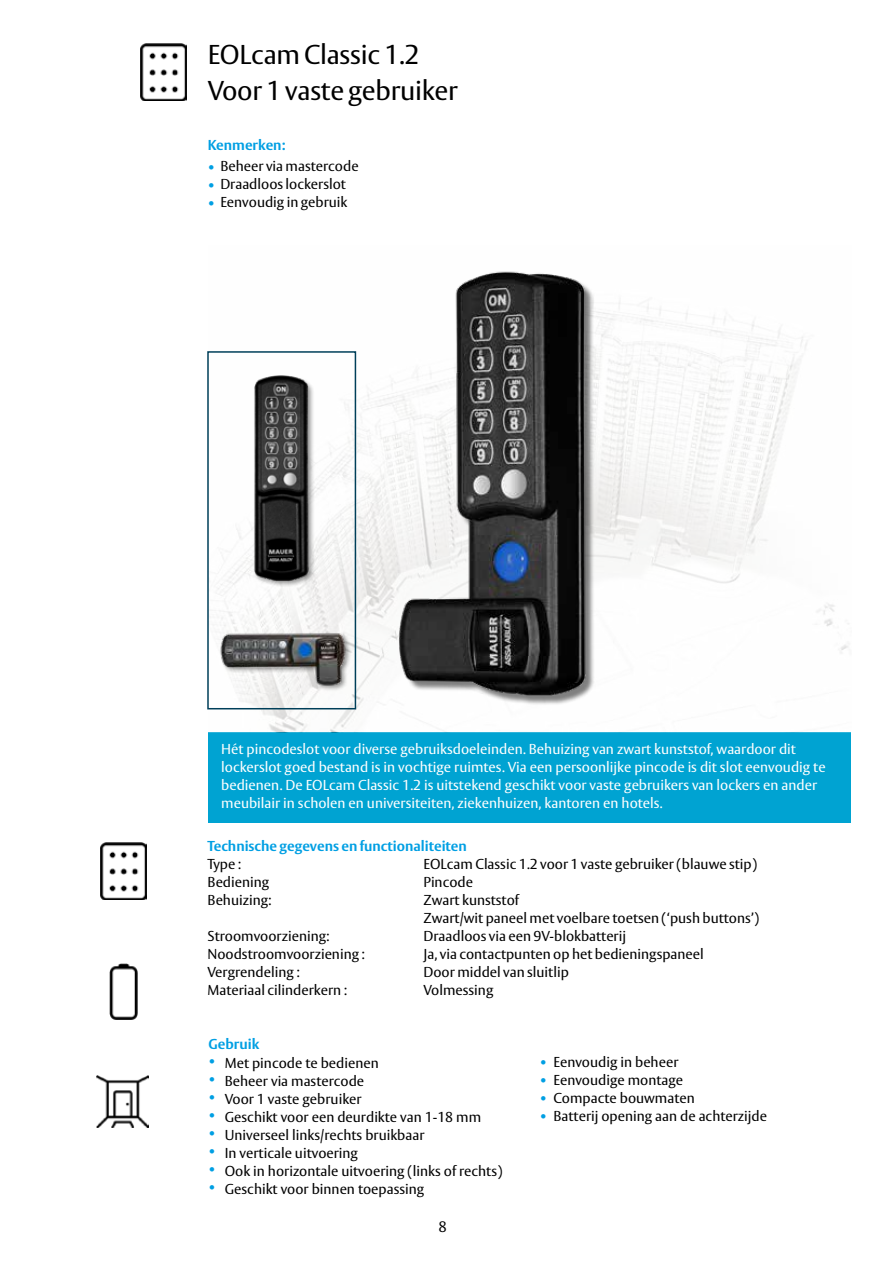
<style>
.page{position:relative;width:893px;height:1263px;background:#fff}
.page>*{position:absolute;margin:0;border:0;box-sizing:border-box;transform-origin:0 0}
.t1{font:27px/36px "ASSA Vesta";letter-spacing:-.01em;color:#000}
.t2{font:15px "ASSA Vesta";color:#000}
.t3{font:14.25px/18px "ASSA Vesta";color:#000}
.t4{font:14.25px/18px "ASSA Vesta";color:#fff}
.t5{font:700 14.25px "ASSA Vesta";color:#009fe3}
.t6{font:italic 14.25px/18px "ASSA Vesta";color:#009fe3;text-align:justify}
.s1{font-style:italic;color:#009fe3}
</style>
<div class="page">
<div style="left:209px;top:732px;width:642px;height:91px;background:#00a3d2"></div>
<img style="left:209px;top:318px;width:640px;height:414px">
<img style="left:334px;top:271px;width:390px;height:451px">
<img style="left:100px;top:842px;width:46px;height:57px">
<img style="left:109px;top:964px;width:29px;height:55px">
<img style="left:97px;top:1075px;width:52px;height:52px">
<img style="left:140px;top:43px;width:46px;height:57px">
<div style="left:207px;top:351px;width:149px;height:358px;border:2px solid #003f59"></div>
<img style="left:217px;top:617px;width:133px;height:87px">
<img style="left:239px;top:362px;width:84px;height:233px">
<h1 class="t1" style="left:208px;top:38px;width:252px">EOLcam Classic 1.2<br>Voor 1 vaste gebruiker</h1>
<p class="t5" style="left:208px;top:137px;width:79px">Kenmerken:</p>
<p class="t3" style="left:208px;top:157px;width:152px"><span class="s1">•</span> Beheer via mastercode</p>
<p class="t3" style="left:208px;top:175px;width:140px"><span class="s1">•</span> Draadloos lockerslot</p>
<p class="t3" style="left:208px;top:193px;width:141px"><span class="s1">•</span> Eenvoudig in gebruik</p>
<p class="t4" style="left:221px;top:740px;width:606px">Hét pincodeslot voor diverse gebruiksdoeleinden. Behuizing van zwart kunststof, waardoor dit lockerslot goed bestand is in vochtige ruimtes. Via een persoonlijke pincode is dit slot eenvoudig te bedienen. De EOLcam Classic 1.2 is uitstekend geschikt voor vaste gebruikers van lockers en ander meubilair in scholen en universiteiten, ziekenhuizen, kantoren en hotels.</p>
<p class="t5" style="left:208px;top:837px;width:261px">Technische gegevens en functionaliteiten</p>
<p class="t3" style="left:208px;top:855px;width:35px">Type :</p>
<p class="t3" style="left:424px;top:855px;width:335px">EOLcam Classic 1.2 voor 1 vaste gebruiker (blauwe stip)</p>
<p class="t3" style="left:208px;top:873px;width:63px">Bediening</p>
<p class="t3" style="left:424px;top:873px;width:51px">Pincode</p>
<p class="t3" style="left:208px;top:891px;width:66px">Behuizing:</p>
<p class="t3" style="left:424px;top:891px;width:337px">Zwart kunststof<br>Zwart/wit paneel met voelbare toetsen (‘push buttons’)</p>
<p class="t3" style="left:208px;top:927px;width:124px">Stroomvoorziening:</p>
<p class="t3" style="left:424px;top:927px;width:204px">Draadloos via een 9V-blokbatterij</p>
<p class="t3" style="left:208px;top:945px;width:159px">Noodstroomvoorziening :</p>
<p class="t3" style="left:424px;top:945px;width:282px">Ja, via contactpunten op het bedieningspaneel</p>
<p class="t3" style="left:208px;top:963px;width:94px">Vergrendeling :</p>
<p class="t3" style="left:424px;top:963px;width:147px">Door middel van sluitlip</p>
<p class="t3" style="left:208px;top:981px;width:141px">Materiaal cilinderkern :</p>
<p class="t3" style="left:424px;top:981px;width:71px">Volmessing</p>
<p class="t5" style="left:208px;top:1035px;width:52px">Gebruik</p>
<p class="t6" style="left:208px;top:1052px;width:9px">• • • • • • • •</p>
<p class="t3" style="left:225px;top:1054px;width:279px">Met pincode te bedienen<br>Beheer via mastercode<br>Voor 1 vaste gebruiker<br>Geschikt voor een deurdikte van 1-18 mm<br>Universeel links/rechts bruikbaar<br>In verticale uitvoering<br>Ook in horizontale uitvoering (links of rechts)<br>Geschikt voor binnen toepassing</p>
<p class="t2" style="left:438px;top:1218px;width:10px">8</p>
<p class="t6" style="left:540px;top:1052px;width:9px">• • • •</p>
<p class="t3" style="left:553px;top:1054px;width:215px">Eenvoudig in beheer<br>Eenvoudige montage<br>Compacte bouwmaten<br>Batterij opening aan de achterzijde</p>
</div>
